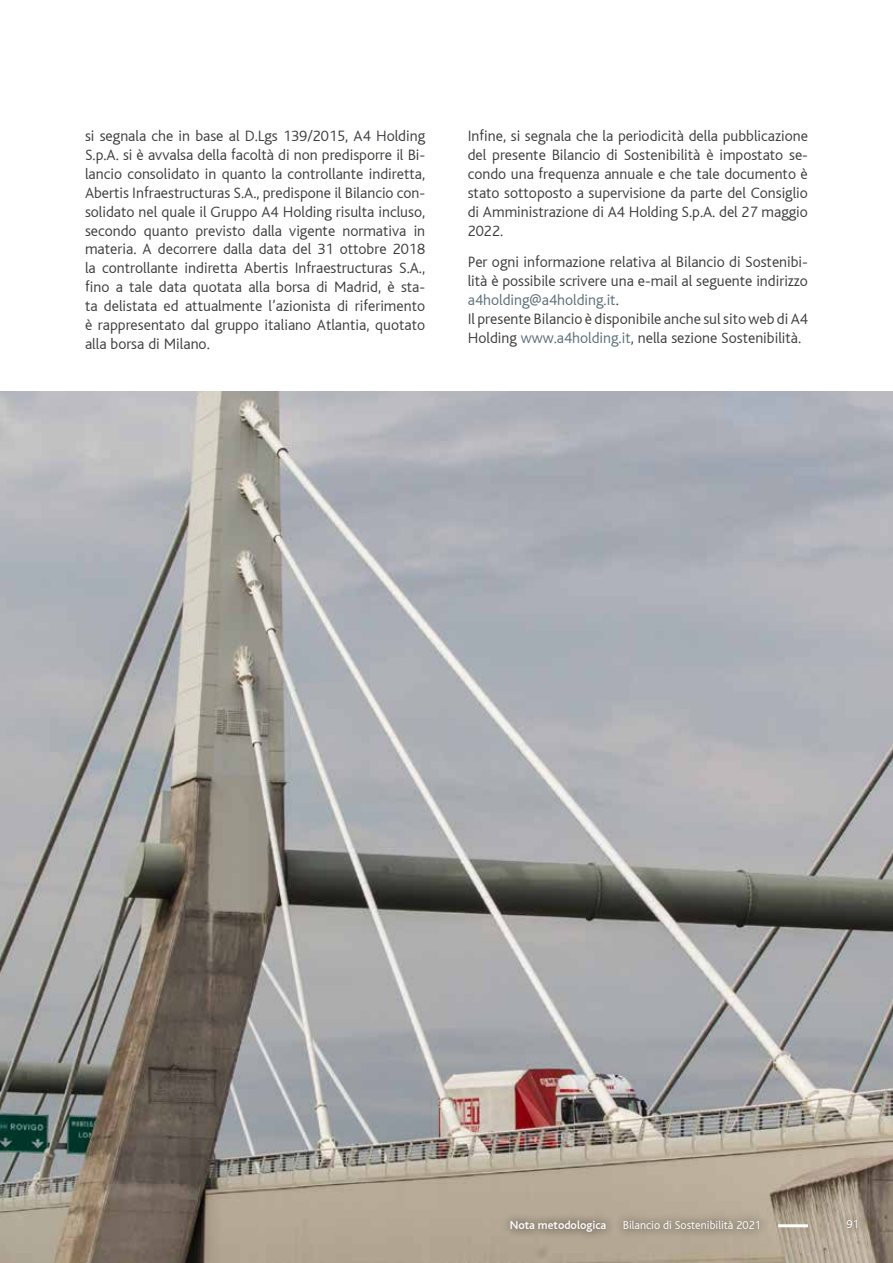
<style>
.page{position:relative;width:893px;height:1263px;background:#fff}
.page>*{position:absolute;margin:0;border:0;box-sizing:border-box;transform-origin:0 0}
.t1{font:300 15.75px/18.9px "Blisslight";color:#3c3c3b;text-align:justify}
.t2{font:300 12px "Blisslight";color:#fff}
.t3{font:500 12px "Blissmedium";color:#fff}
.s1{color:#5a6e76}
</style>
<div class="page">
<img style="left:0;top:391px;width:893px;height:872px">
<div style="left:838px;top:1211px;width:29px;height:27px;background:#000;opacity:.75"></div>
<hr style="left:778px;top:1224px;width:30px;height:3px;background:#fff">
<div style="left:614px;top:1212px;width:155px;height:26px;background:#000;opacity:.75"></div>
<div style="left:501px;top:1212px;width:114px;height:29px;background:#000;opacity:.75"></div>
<p class="t1" style="left:85px;top:127px;width:342px">si segnala che in base al D.Lgs 139/2015, A4 Holding S.p.A. si è avvalsa della facoltà di non predisporre il Bi&shy;lancio consolidato in quanto la controllante indiretta, Abertis Infraestructuras S.A., predispone il Bilancio con&shy;solidato nel quale il Gruppo A4 Holding risulta incluso, secondo quanto previsto dalla vigente normativa in materia. A decorrere dalla data del 31 ottobre 2018 la controllante indiretta Abertis Infraestructuras S.A., fino a tale data quotata alla borsa di Madrid, è sta&shy;ta delistata ed attualmente l’azionista di riferimento è rappresentato dal gruppo italiano Atlantia, quotato alla borsa di Milano.</p>
<p class="t1" style="left:468px;top:127px;width:342px">Infine, si segnala che la periodicità della pubblicazione del presente Bilancio di Sostenibilità è impostato se&shy;condo una frequenza annuale e che tale documento è stato sottoposto a supervisione da parte del Consiglio di Amministrazione di A4 Holding S.p.A. del 27 maggio 2022.</p>
<p class="t1" style="left:468px;top:253px;width:342px;text-align:left">Per ogni informazione relativa al Bilancio di Sostenibi&shy;lità è possibile scrivere una e-mail al seguente indirizzo <span class="s1">a4holding@a4holding.it</span>.<br>Il presente Bilancio è disponibile anche sul sito web di A4<br>Holding <span class="s1">www.a4holding.it</span>, nella sezione Sostenibilità.</p>
<p class="t3" style="left:510px;top:1219px;width:98px">Nota metodologica</p>
<p class="t2" style="left:623px;top:1219px;width:140px">Bilancio di Sostenibilità 2021</p>
<p class="t2" style="left:847px;top:1218px;width:14px">91</p>
</div>
